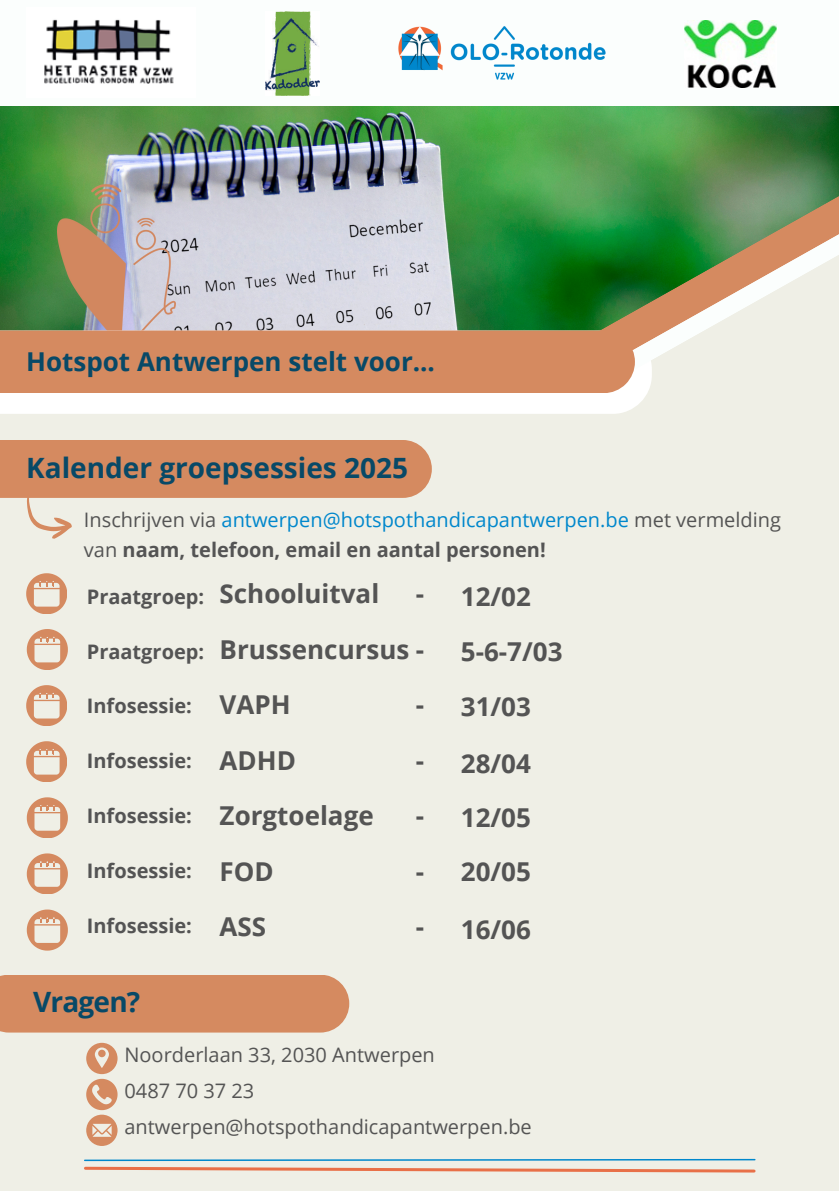
<style>
.page{position:relative;width:839px;height:1191px;background:#fff}
.page>*{position:absolute;margin:0;border:0;box-sizing:border-box;transform-origin:0 0}
.t1{font:700 28px "Open Sans";color:#084967}
.t2{font:700 26px/55.6px "Open Sans";color:#545454}
.t3{font:700 26px "Open Sans";color:#084967}
.t4{font:700 20px "Open Sans";color:#545454}
.t5{font:20px "Open Sans";color:#545454}
.t6{font:20px "Open Sans";color:#0087cc}
.s1{color:#545454}
.s2{font-weight:400}
</style>
<div class="page">
<img style="left:0;top:106px;width:286px;height:225px">
<div style="left:0;top:0;width:838px;height:105px;background:#fbfefd"></div>
<img style="left:286px;top:80px;width:312px;height:251px">
<div style="left:0;top:358px;width:838px;height:833px;background:#efefe6"></div>
<svg style="left:84px;top:1158px;width:672px;height:15px"></svg>
<img style="left:44px;top:19px;width:130px;height:65px">
<img style="left:388px;top:26px;width:210px;height:61px">
<img style="left:57px;top:184px;width:119px;height:147px">
<div style="left:0;top:376px;width:651px;height:38px;background:#fff"></div>
<div style="left:0;top:331px;width:634px;height:62px;background:#d58a60"></div>
<svg style="left:598px;top:20px;width:240px;height:341px"></svg>
<img style="left:265px;top:11px;width:54px;height:84px">
<div style="left:0;top:975px;width:349px;height:58px;background:#d58a60"></div>
<svg style="left:86px;top:1043px;width:31px;height:103px"></svg>
<svg style="left:26px;top:573px;width:41px;height:41px"></svg>
<svg style="left:27px;top:629px;width:40px;height:41px"></svg>
<svg style="left:26px;top:685px;width:41px;height:41px"></svg>
<svg style="left:26px;top:741px;width:41px;height:41px"></svg>
<svg style="left:27px;top:797px;width:40px;height:41px"></svg>
<svg style="left:27px;top:853px;width:40px;height:41px"></svg>
<svg style="left:27px;top:910px;width:40px;height:40px"></svg>
<svg style="left:0;top:440px;width:432px;height:99px"></svg>
<p class="t3" style="left:26px;top:343px;width:410px">Hotspot Antwerpen stelt voor...</p>
<p class="t1" style="left:26px;top:448px;width:383px">Kalender groepsessies 2025</p>
<h2 class="t6" style="left:84px;top:505px;width:698px"><span class="s1">Inschrijven via</span> antwerpen@hotspothandicapantwerpen.be <span class="s1">met vermelding</span></h2>
<h2 class="t4" style="left:84px;top:535px;width:463px"><span class="s2">van</span> naam, telefoon, email en aantal personen!</h2>
<h1 class="t4" style="left:87px;top:582px;width:119px">Praatgroep:</h1>
<p class="t4" style="left:87px;top:637px;width:119px">Praatgroep:</p>
<p class="t4" style="left:87px;top:692px;width:107px">Infosessie:</p>
<p class="t4" style="left:87px;top:747px;width:107px">Infosessie:</p>
<p class="t4" style="left:87px;top:802px;width:107px">Infosessie:</p>
<p class="t4" style="left:87px;top:857px;width:107px">Infosessie:</p>
<p class="t4" style="left:87px;top:912px;width:107px">Infosessie:</p>
<p class="t2" style="left:219px;top:565px;width:206px">Schooluitval<br>Brussencursus -<br>VAPH<br>ADHD<br>Zorgtoelage<br>FOD<br>ASS</p>
<p class="t2" style="left:416px;top:565px;width:10px">-</p>
<p class="t2" style="left:461px;top:568px;width:72px">12/02</p>
<p class="t2" style="left:461px;top:623px;width:103px">5-6-7/03</p>
<p class="t2" style="left:461px;top:678px;width:72px">31/03</p>
<p class="t2" style="left:461px;top:735px;width:72px">28/04</p>
<h2 class="t2" style="left:461px;top:789px;width:72px">12/05</h2>
<h2 class="t2" style="left:461px;top:843px;width:72px">20/05</h2>
<h1 class="t2" style="left:416px;top:676px;width:10px">-</h1>
<p class="t2" style="left:416px;top:732px;width:10px">-</p>
<p class="t2" style="left:416px;top:787px;width:10px">-</p>
<p class="t2" style="left:416px;top:843px;width:10px">-</p>
<h1 class="t2" style="left:461px;top:901px;width:72px">16/06</h1>
<p class="t2" style="left:416px;top:898px;width:10px">-</p>
<p class="t1" style="left:33px;top:982px;width:109px">Vragen?</p>
<p class="t5" style="left:124px;top:1041px;width:312px">Noorderlaan 33, 2030 Antwerpen</p>
<p class="t5" style="left:124px;top:1077px;width:131px">0487 70 37 23</p>
<p class="t5" style="left:124px;top:1113px;width:409px">antwerpen@hotspothandicapantwerpen.be</p>
</div>
